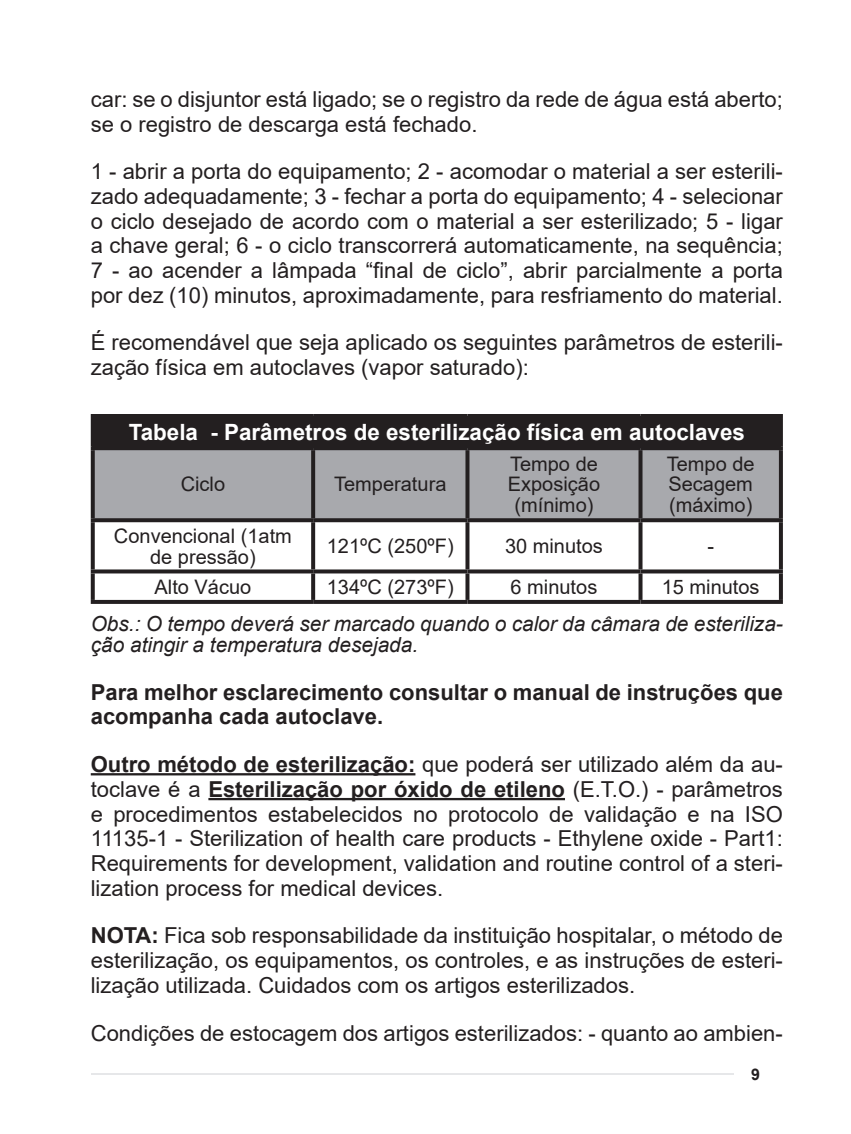
<style>
.page{position:relative;width:851px;height:1134px;background:#fff}
.page>*{position:absolute;margin:0;border:0;box-sizing:border-box;transform-origin:0 0}
.t1{font:700 22.4px "Arial";color:#fff}
.t2{font:22px/24.8px "Arial";color:#231f20;text-align:justify}
.t3{font:700 22px/24.8px "Arial";color:#231f20}
.t4{font:italic 20.8px/20.8px "Arial";color:#231f20}
.t5{font:20px/20.8px "Arial";color:#231f20;text-align:center}
.t6{font:700 16px "Arial";color:#231f20}
.s1{font-weight:700}
</style>
<div class="page">
<hr style="left:91px;top:1073px;width:642px;height:2px;background:#e6e7e9">
<hr style="left:91px;top:773px;width:324px;height:2px;background:#231f20">
<hr style="left:208px;top:798px;width:357px;height:2px;background:#231f20">
<div style="left:93px;top:416px;width:687px;height:32px;background:#231f20"></div>
<div style="left:95px;top:450px;width:683px;height:68px;background:#a8a9ad"></div>
<hr style="left:91px;top:414px;width:222px;height:4px;background:#231f20">
<hr style="left:91px;top:418px;width:4px;height:28px;background:#231f20">
<hr style="left:313px;top:414px;width:154px;height:4px;background:#231f20">
<hr style="left:467px;top:414px;width:173px;height:4px;background:#231f20">
<hr style="left:640px;top:414px;width:142px;height:4px;background:#231f20">
<hr style="left:778px;top:418px;width:4px;height:28px;background:#231f20">
<hr style="left:91px;top:446px;width:222px;height:4px;background:#231f20">
<svg style="left:91px;top:450px;width:4px;height:68px"></svg>
<hr style="left:313px;top:446px;width:154px;height:4px;background:#231f20">
<svg style="left:311px;top:450px;width:4px;height:68px"></svg>
<hr style="left:467px;top:446px;width:173px;height:4px;background:#231f20">
<svg style="left:465px;top:450px;width:4px;height:68px"></svg>
<hr style="left:640px;top:446px;width:142px;height:4px;background:#231f20">
<svg style="left:638px;top:450px;width:4px;height:68px"></svg>
<svg style="left:778px;top:450px;width:4px;height:68px"></svg>
<svg style="left:91px;top:518px;width:222px;height:4px"></svg>
<svg style="left:91px;top:522px;width:4px;height:47px"></svg>
<svg style="left:313px;top:518px;width:154px;height:4px"></svg>
<svg style="left:311px;top:522px;width:4px;height:47px"></svg>
<svg style="left:467px;top:518px;width:173px;height:4px"></svg>
<svg style="left:465px;top:522px;width:4px;height:47px"></svg>
<svg style="left:640px;top:518px;width:142px;height:4px"></svg>
<svg style="left:638px;top:522px;width:4px;height:47px"></svg>
<svg style="left:778px;top:522px;width:4px;height:47px"></svg>
<svg style="left:91px;top:569px;width:222px;height:4px"></svg>
<svg style="left:91px;top:573px;width:4px;height:27px"></svg>
<svg style="left:313px;top:569px;width:154px;height:4px"></svg>
<svg style="left:311px;top:573px;width:4px;height:27px"></svg>
<svg style="left:467px;top:569px;width:173px;height:4px"></svg>
<svg style="left:465px;top:573px;width:4px;height:27px"></svg>
<svg style="left:640px;top:569px;width:142px;height:4px"></svg>
<svg style="left:638px;top:573px;width:4px;height:27px"></svg>
<svg style="left:778px;top:573px;width:4px;height:27px"></svg>
<svg style="left:91px;top:600px;width:222px;height:4px"></svg>
<svg style="left:313px;top:600px;width:154px;height:4px"></svg>
<svg style="left:467px;top:600px;width:173px;height:4px"></svg>
<svg style="left:640px;top:600px;width:142px;height:4px"></svg>
<p class="t2" style="left:91px;top:86px;width:693px">car: se o disjuntor está ligado; se o registro da rede de água está aberto; se o registro de descarga está fechado.</p>
<p class="t2" style="left:91px;top:159px;width:693px">1 - abrir a porta do equipamento; 2 - acomodar o material a ser esterili&shy;zado adequadamente; 3 - fechar a porta do equipamento; 4 - selecionar o ciclo desejado de acordo com o material a ser esterilizado; 5 - ligar a chave geral; 6 - o ciclo transcorrerá automaticamente, na sequência; 7 - ao acender a lâmpada “final de ciclo”, abrir parcialmente a porta por dez (10) minutos, aproximadamente, para resfriamento do material.</p>
<p class="t2" style="left:91px;top:330px;width:693px">É recomendável que seja aplicado os seguintes parâmetros de esterili&shy;zação física em autoclaves (vapor saturado):</p>
<p class="t1" style="left:129px;top:417px;width:617px">Tabela - Parâmetros de esterilização física em autoclaves</p>
<p class="t5" style="left:181px;top:474px;width:46px">Ciclo</p>
<p class="t5" style="left:334px;top:474px;width:114px">Temperatura</p>
<p class="t5" style="left:507px;top:453px;width:94px">Tempo de<br>Exposição (mínimo)</p>
<p class="t5" style="left:666px;top:453px;width:89px;text-align:justify">Tempo de Secagem (máximo)</p>
<p class="t5" style="left:114px;top:525px;width:179px">Convencional (1atm de pressão)</p>
<p class="t5" style="left:327px;top:536px;width:128px">121ºC (250ºF)</p>
<p class="t5" style="left:505px;top:536px;width:99px">30 minutos</p>
<p class="t5" style="left:707px;top:536px;width:8px">-</p>
<p class="t5" style="left:154px;top:576px;width:98px">Alto Vácuo</p>
<p class="t5" style="left:327px;top:576px;width:128px">134ºC (273ºF)</p>
<p class="t5" style="left:510px;top:576px;width:88px">6 minutos</p>
<p class="t5" style="left:661px;top:576px;width:99px">15 minutos</p>
<p class="t4" style="left:91px;top:614px;width:693px">Obs.: O tempo deverá ser marcado quando o calor da câmara de esteriliza&shy;ção atingir a temperatura desejada.</p>
<p class="t3" style="left:91px;top:680px;width:693px">Para melhor esclarecimento consultar o manual de instruções que acompanha cada autoclave.</p>
<p class="t2" style="left:91px;top:752px;width:693px"><span class="s1">Outro método de esterilização:</span> que poderá ser utilizado além da au&shy;toclave é a <span class="s1">Esterilização por óxido de etileno</span> (E.T.O.) - parâmetros e procedimentos estabelecidos no protocolo de validação e na ISO 11135-1 - Sterilization of health care products - Ethylene oxide - Part1:<br>Requirements for development, validation and routine control of a steri&shy;lization process for medical devices.</p>
<p class="t2" style="left:91px;top:923px;width:693px"><span class="s1">NOTA:</span> Fica sob responsabilidade da instituição hospitalar, o método de esterilização, os equipamentos, os controles, e as instruções de esteri&shy;lização utilizada. Cuidados com os artigos esterilizados.</p>
<p class="t2" style="left:91px;top:1020px;width:693px">Condições de estocagem dos artigos esterilizados: - quanto ao ambien-</p>
<p class="t6" style="left:751px;top:1063px;width:10px">9</p>
</div>
